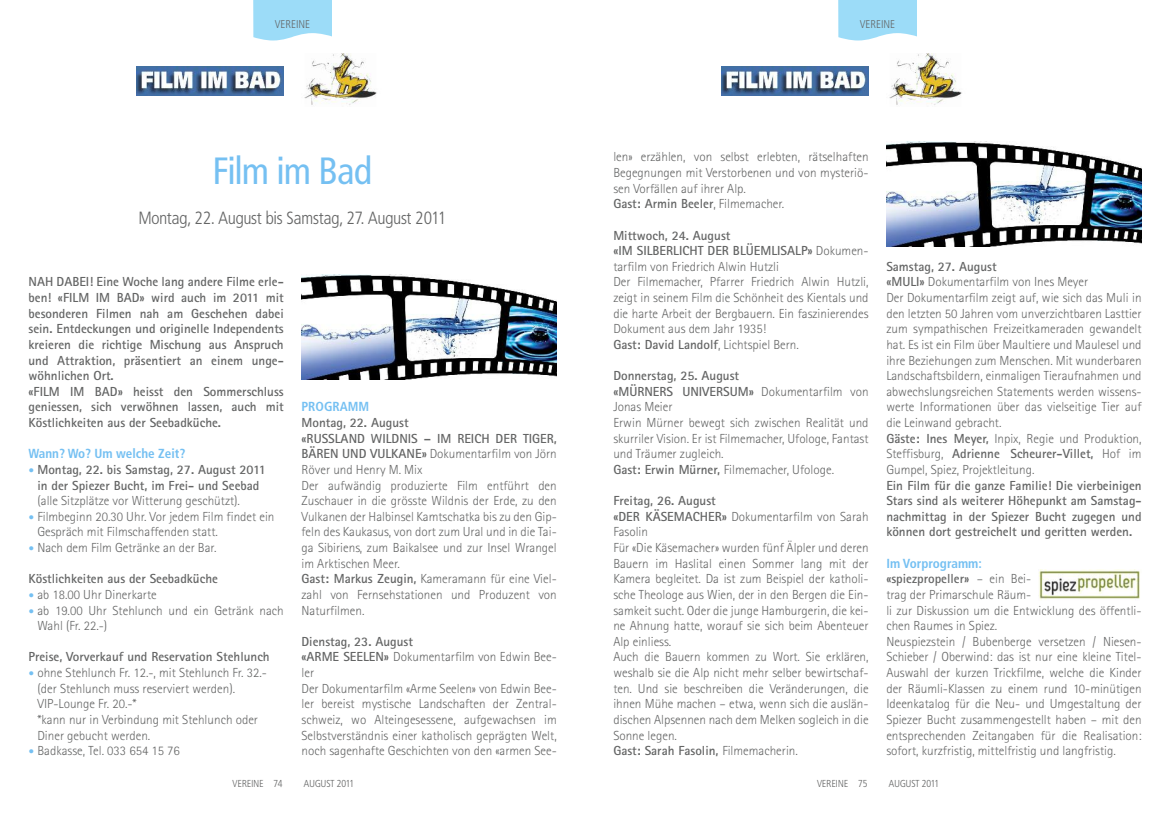
<style>
.page{position:relative;width:1170px;height:815px;background:#fff}
.page>*{position:absolute;margin:0;border:0;box-sizing:border-box;transform-origin:0 0}
.t1{font:37.5px "Frutiger Condensed BQ";color:#75c0f2}
.t2{font:300 17.5px "Frutiger Condensed BQ";color:#646565}
.t3{font:300 13.12px/15.6px "Rotis Sans Serif";color:#646565}
.t4{font:700 13.12px/15.6px "Rotis Sans Serif";color:#646565}
.t5{font:700 condensed 13.12px "Frutiger";color:#75c0f2}
.t6{font:300 condensed 11.25px "Frutiger";color:#646565}
.t7{font:300 10px "Frutiger Condensed BQ";letter-spacing:.01em;color:#646565}
.t8{font:300 10px "Frutiger Condensed BQ";letter-spacing:.03em;color:#646565}
.s1{font-family:"Rotis Serif";font-weight:400;font-size:11.25px;color:#75c0f2}
.s2{font-weight:700}
</style>
<div class="page">
<svg style="left:253px;top:0;width:79px;height:41px;background:#a6dff8"></svg>
<svg style="left:838px;top:0;width:78px;height:41px;background:#a6dff8"></svg>
<img style="left:304px;top:54px;width:73px;height:51px">
<img style="left:136px;top:67px;width:147px;height:29px">
<img style="left:889px;top:54px;width:73px;height:51px">
<img style="left:721px;top:67px;width:147px;height:29px">
<img style="left:301px;top:274px;width:255px;height:105px">
<img style="left:886px;top:141px;width:255px;height:106px">
<img style="left:1039px;top:570px;width:101px;height:30px">
<p class="t6" style="left:275px;top:19px;width:37px">VEREINE</p>
<p class="t6" style="left:859px;top:19px;width:37px">VEREINE</p>
<h1 class="t1" style="left:213px;top:149px;width:160px">Film im Bad</h1>
<h2 class="t2" style="left:139px;top:208px;width:309px">Montag, 22. August bis Samstag, 27. August 2011</h2>
<p class="t4" style="left:29px;top:275px;width:257px">NAH DABEI! Eine Woche lang andere Filme erle&shy;ben! «FILM IM BAD» wird auch im 2011 mit besonderen Filmen nah am Geschehen dabei sein. Entdeckungen und originelle Independents kreieren die richtige Mischung aus Anspruch und Attraktion, präsentiert an einem unge&shy;wöhnlichen Ort.<br>«FILM IM BAD» heisst den Sommerschluss geniessen, sich verwöhnen lassen, auch mit Köstlichkeiten aus der Seebadküche.</p>
<p class="t5" style="left:29px;top:448px;width:158px">Wann? Wo? Um welche Zeit?</p>
<p class="t4" style="left:29px;top:463px;width:239px;text-align:center"><span class="s1">•</span> Montag, 22. bis Samstag, 27. August 2011 in der Spiezer Bucht, im Frei- und Seebad</p>
<p class="t3" style="left:37px;top:494px;width:204px">(alle Sitzplätze vor Witterung geschützt).</p>
<p class="t3" style="left:37px;top:510px;width:238px;text-indent:-9px"><span class="s1">•</span> Filmbeginn 20.30 Uhr. Vor jedem Film findet ein<br>Gespräch mit Filmschaffenden statt.</p>
<p class="t3" style="left:29px;top:541px;width:189px"><span class="s1">•</span> Nach dem Film Getränke an der Bar.</p>
<p class="t4" style="left:29px;top:572px;width:191px">Köstlichkeiten aus der Seebadküche</p>
<p class="t3" style="left:29px;top:588px;width:130px"><span class="s1">•</span> ab 18.00 Uhr Dinerkarte</p>
<p class="t3" style="left:37px;top:604px;width:248px;text-indent:-9px"><span class="s1">•</span> ab 19.00 Uhr Stehlunch und ein Getränk nach<br>Wahl (Fr. 22.-)</p>
<p class="t4" style="left:29px;top:650px;width:243px">Preise, Vorverkauf und Reservation Stehlunch</p>
<p class="t3" style="left:37px;top:666px;width:231px;text-indent:-9px"><span class="s1">•</span> ohne Stehlunch Fr. 12.-, mit Stehlunch Fr. 32.- (der Stehlunch muss reserviert werden).<br>VIP-Lounge Fr. 20.-*<br>*kann nur in Verbindung mit Stehlunch oder Diner gebucht werden.</p>
<p class="t3" style="left:29px;top:744px;width:153px"><span class="s1">•</span> Badkasse, Tel. 033 654 15 76</p>
<p class="t5" style="left:301px;top:402px;width:69px">PROGRAMM</p>
<p class="t3" style="left:301px;top:416px;width:257px"><span class="s2">Montag, 22. August<br>«RUSSLAND WILDNIS – IM REICH DER TIGER, BÄREN UND VULKANE»</span> Dokumentarfilm von Jörn Röver und Henry M. Mix<br>Der aufwändig produzierte Film entführt den Zuschauer in die grösste Wildnis der Erde, zu den Vulkanen der Halbinsel Kamtschatka bis zu den Gip&shy;feln des Kaukasus, von dort zum Ural und in die Tai&shy;ga Sibiriens, zum Baikalsee und zur Insel Wrangel im Arktischen Meer.<br><span class="s2">Gast: Markus Zeugin,</span> Kameramann für eine Viel&shy;zahl von Fernsehstationen und Produzent von Naturfilmen.</p>
<p class="t3" style="left:301px;top:635px;width:257px"><span class="s2">Dienstag, 23. August<br>«ARME SEELEN»</span> Dokumentarfilm von Edwin Bee&shy;ler<br>Der Dokumentarfilm «Arme Seelen» von Edwin Bee&shy;ler bereist mystische Landschaften der Zentral&shy;schweiz, wo Alteingesessene, aufgewachsen im Selbstverständnis einer katholisch geprägten Welt, noch sagenhafte Geschichten von den «armen See-</p>
<p class="t3" style="left:613px;top:150px;width:257px">len» erzählen, von selbst erlebten, rätselhaften Begegnungen mit Verstorbenen und von mysteriö&shy;sen Vorfällen auf ihrer Alp.<br><span class="s2">Gast: Armin Beeler</span>, Filmemacher.</p>
<p class="t3" style="left:613px;top:229px;width:257px"><span class="s2">Mittwoch, 24. August<br>«IM SILBERLICHT DER BLÜEMLISALP»</span> Dokumen&shy;tarfilm von Friedrich Alwin Hutzli<br>Der Filmemacher, Pfarrer Friedrich Alwin Hutzli, zeigt in seinem Film die Schönheit des Kientals und die harte Arbeit der Bergbauern. Ein faszinierendes Dokument aus dem Jahr 1935!<br><span class="s2">Gast: David Landolf</span>, Lichtspiel Bern.</p>
<p class="t3" style="left:613px;top:369px;width:257px"><span class="s2">Donnerstag, 25. August<br>«MÜRNERS UNIVERSUM»</span> Dokumentarfilm von Jonas Meier<br>Erwin Mürner bewegt sich zwischen Realität und skurriler Vision. Er ist Filmemacher, Ufologe, Fantast und Träumer zugleich.<br><span class="s2">Gast: Erwin Mürner,</span> Filmemacher, Ufologe.</p>
<p class="t3" style="left:613px;top:494px;width:257px"><span class="s2">Freitag, 26. August<br>«DER KÄSEMACHER»</span> Dokumentarfilm von Sarah Fasolin<br>Für «Die Käsemacher» wurden fünf Älpler und deren Bauern im Haslital einen Sommer lang mit der Kamera begleitet. Da ist zum Beispiel der katholi&shy;sche Theologe aus Wien, der in den Bergen die Ein&shy;samkeit sucht. Oder die junge Hamburgerin, die kei&shy;ne Ahnung hatte, worauf sie sich beim Abenteuer Alp einliess.<br>Auch die Bauern kommen zu Wort. Sie erklären, weshalb sie die Alp nicht mehr selber bewirtschaf&shy;ten. Und sie beschreiben die Veränderungen, die ihnen Mühe machen – etwa, wenn sich die auslän&shy;dischen Alpsennen nach dem Melken sogleich in die Sonne legen.<br><span class="s2">Gast: Sarah Fasolin,</span> Filmemacherin.</p>
<p class="t3" style="left:886px;top:260px;width:257px"><span class="s2">Samstag, 27. August<br>«MULI»</span> Dokumentarfilm von Ines Meyer<br>Der Dokumentarfilm zeigt auf, wie sich das Muli in den letzten 50 Jahren vom unverzichtbaren Lasttier zum sympathischen Freizeitkameraden gewandelt hat. Es ist ein Film über Maultiere und Maulesel und ihre Beziehungen zum Menschen. Mit wunderbaren Landschaftsbildern, einmaligen Tieraufnahmen und abwechslungsreichen Statements werden wissens&shy;werte Informationen über das vielseitige Tier auf die Leinwand gebracht.<br><span class="s2">Gäste: Ines Meyer,</span> Inpix, Regie und Produktion, Steffisburg, <span class="s2">Adrienne Scheurer-Villet,</span> Hof im Gumpel, Spiez, Projektleitung.</p>
<p class="t4" style="left:886px;top:479px;width:257px;text-align:justify">Ein Film für die ganze Familie! Die vierbeinigen Stars sind als weiterer Höhepunkt am Samstag&shy;nachmittag in der Spiezer Bucht zugegen und können dort gestreichelt und geritten werden.</p>
<p class="t5" style="left:886px;top:558px;width:97px">Im Vorprogramm:</p>
<p class="t3" style="left:886px;top:572px;width:257px"><span class="s2">«spiezpropeller»</span> – ein Bei-<br>trag der Primarschule Räum-<br>li zur Diskussion um die Entwicklung des öffentli&shy;chen Raumes in Spiez.<br>Neuspiezstein / Bubenberge versetzen / Niesen-Schieber / Oberwind: das ist nur eine kleine Titel-Auswahl der kurzen Trickfilme, welche die Kinder der Räumli-Klassen zu einem rund 10-minütigen Ideenkatalog für die Neu- und Umgestaltung der Spiezer Bucht zusammengestellt haben – mit den entsprechenden Zeitangaben für die Realisation: sofort, kurzfristig, mittelfristig und langfristig.</p>
<p class="t8" style="left:233px;top:778px;width:51px">VEREINE 74</p>
<p class="t7" style="left:304px;top:778px;width:52px">AUGUST 2011</p>
<p class="t8" style="left:817px;top:778px;width:52px">VEREINE 75</p>
<p class="t7" style="left:888px;top:778px;width:52px">AUGUST 2011</p>
</div>
